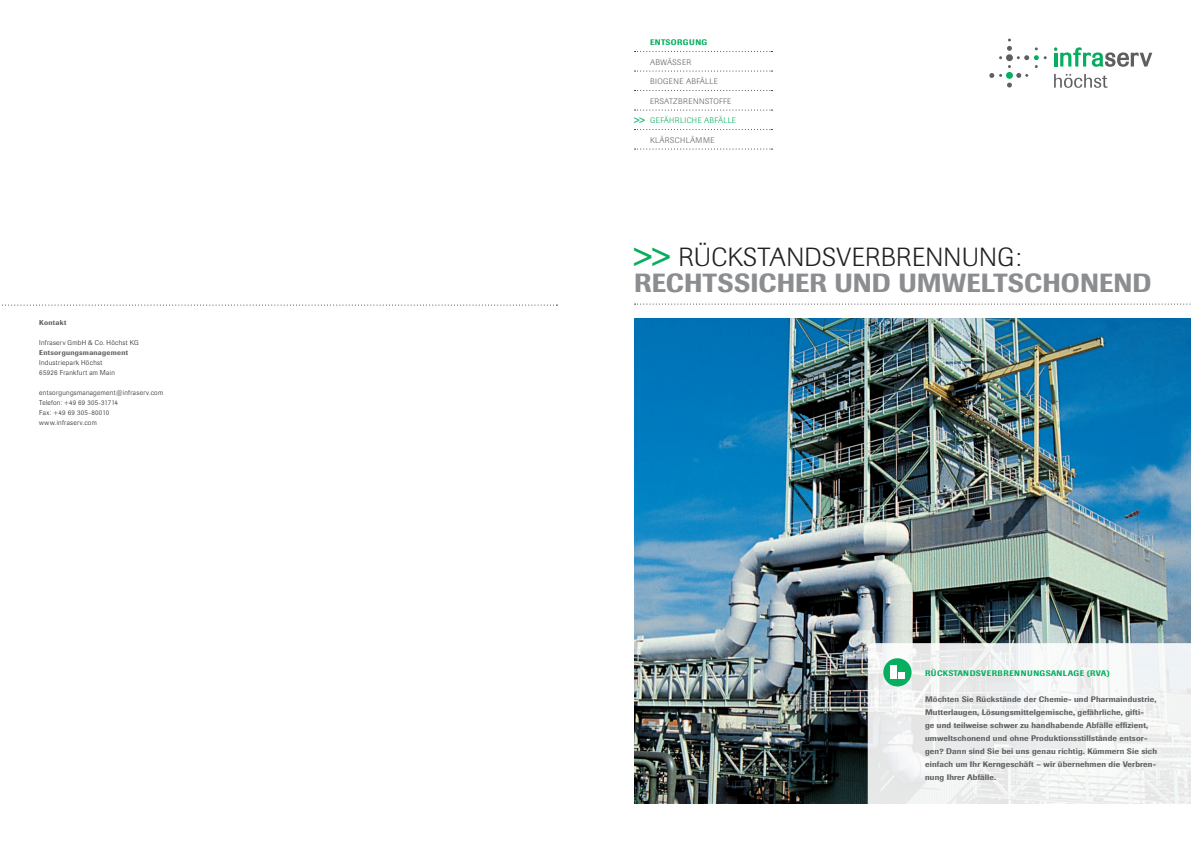
<style>
.page{position:relative;width:1191px;height:842px;background:#fff}
.page>*{position:absolute;margin:0;border:0;box-sizing:border-box;transform-origin:0 0}
.t1{font:500 26px/26px "Imago";letter-spacing:.01em;color:#8b8d90}
.t2{font:500 8px/13px "Imago";letter-spacing:.02em;color:#5f5f62}
.t3{font:300 8px "Imago";letter-spacing:.05em;color:#5f5f62}
.t4{font:500 8px "Imago";letter-spacing:.05em;color:#08ae60}
.t5{font:300 8px "Imago";letter-spacing:.05em;color:#08ae60}
.t6{font:300 7px/10px "Imago";letter-spacing:.035em;color:#231f20}
.t7{font:500 7px "Imago";letter-spacing:.04em;color:#5f5f62}
.s1{font-weight:500}
.s2{color:#08ae60}
.s3{font-weight:300;color:#231f20}
</style>
<div class="page">
<img style="left:634px;top:318px;width:557px;height:485px">
<svg style="left:634px;top:304px;width:557px;height:1px"></svg>
<svg style="left:1054px;top:47px;width:98px;height:20px"></svg>
<svg style="left:1054px;top:74px;width:53px;height:14px"></svg>
<svg style="left:989px;top:39px;width:57px;height:49px"></svg>
<svg style="left:634px;top:51px;width:138px;height:1px"></svg>
<svg style="left:634px;top:71px;width:138px;height:1px"></svg>
<svg style="left:634px;top:90px;width:138px;height:1px"></svg>
<svg style="left:634px;top:110px;width:138px;height:1px"></svg>
<svg style="left:634px;top:129px;width:138px;height:1px"></svg>
<svg style="left:634px;top:149px;width:138px;height:1px"></svg>
<svg style="left:867px;top:643px;width:324px;height:161px;fill:#eff2f1"></svg>
<div style="left:883px;top:658px;width:28px;height:28px;background:#08ae60;border-radius:50%"></div>
<div style="left:898px;top:672px;width:6px;height:7px;background:#fff"></div>
<div style="left:890px;top:666px;width:7px;height:13px;background:#fff"></div>
<svg style="left:2px;top:305px;width:555px;height:1px"></svg>
<p class="t7" style="left:39px;top:318px;width:29px">Kontakt</p>
<p class="t6" style="left:39px;top:338px;width:100px">I nfraserv GmbH &amp; Co. H öchst KG</p>
<p class="t7" style="left:39px;top:348px;width:90px">Entsorgungsmanagement</p>
<p class="t6" style="left:39px;top:358px;width:77px">I ndustriepark H öchst<br>65926 Frankfurt am Main</p>
<p class="t6" style="left:39px;top:388px;width:125px">entsorgungsmanagement@infraserv.com<br>Telefon: +49 69 305-31714<br>Fax: +49 69 305-80010 www.infraserv.com</p>
<p class="t4" style="left:650px;top:37px;width:59px">Entsorgung</p>
<p class="t3" style="left:650px;top:57px;width:43px">Abwässer</p>
<p class="t3" style="left:634px;top:77px;width:12px">B</p>
<p class="t3" style="left:655px;top:77px;width:64px">iogene Abfälle</p>
<p class="t3" style="left:634px;top:96px;width:11px">E</p>
<p class="t3" style="left:654px;top:96px;width:78px">rsatzbrennstoffe</p>
<p class="t5" style="left:634px;top:116px;width:103px"><span class="s1">&gt;&gt;</span> Gefährliche Abfälle</p>
<p class="t3" style="left:650px;top:135px;width:66px">Klärschlämme</p>
<h1 class="t1" style="left:634px;top:244px;width:519px"><span class="s2">&gt;&gt;</span> <span class="s3">Rückstandsverbrennung:<br></span>RECHTSSICHER UN D UMWELTSCHON END</h1>
<p class="t4" style="left:925px;top:668px;width:186px">Rückstandsverbrennungsanlage (rva)</p>
<p class="t2" style="left:925px;top:692px;width:233px">Möchten Sie Rückstände der Chemie- und Pharmaindustrie, Mutterlaugen, Lösungsmittelgemische, gefährliche, gifti-<br>ge und teilweise schwer zu handhabende Abfälle effizient, umweltschonend und ohne Produktionsstillstände entsor&shy;gen? Dann sind Sie bei uns genau richtig. Kümmern Sie sich einfach um Ihr Kerngeschäft – wir übernehmen die Verbren&shy;nung Ihrer Abfälle.</p>
</div>
